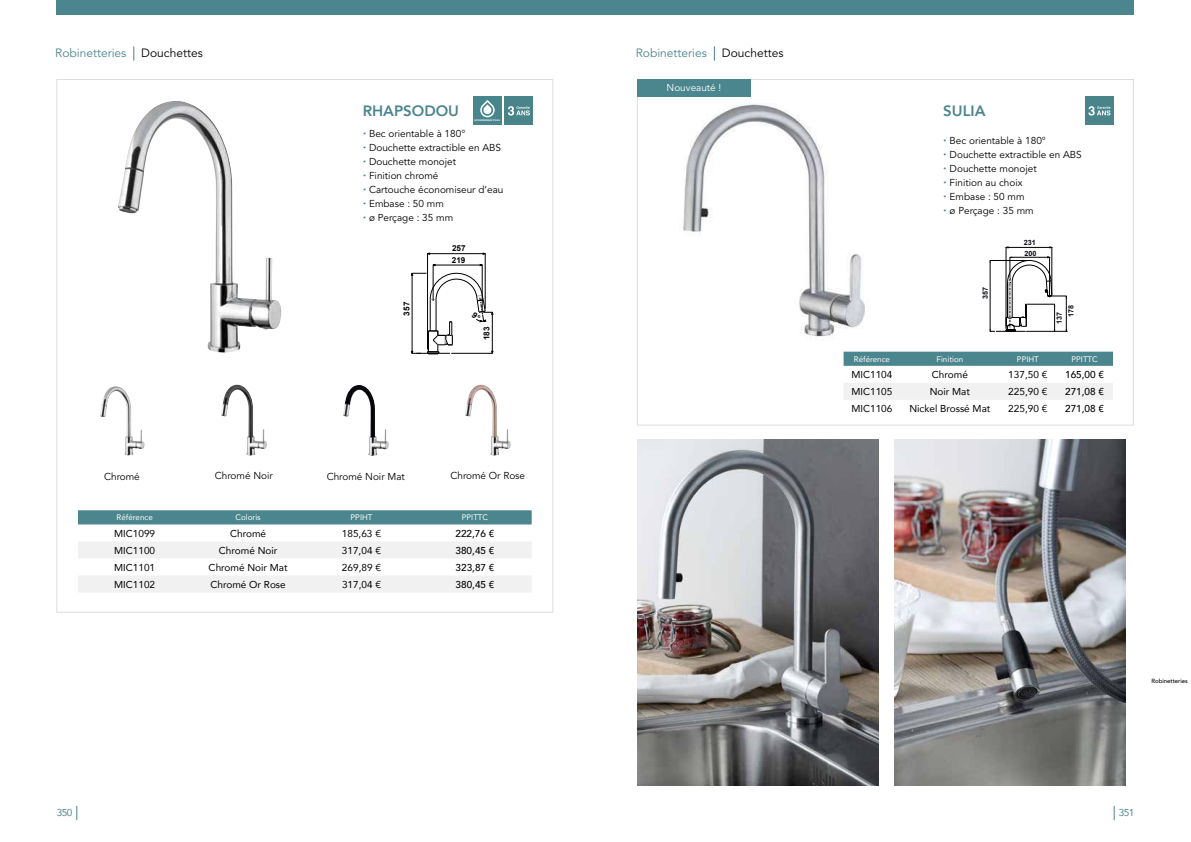
<style>
.page{position:relative;width:1191px;height:842px;background:#fff}
.page>*{position:absolute;margin:0;border:0;box-sizing:border-box;transform-origin:0 0}
.t1{font:800 15px "Avenir";color:#4b858e}
.t2{font:12px "Avenir";color:#4b858e}
.t3{font:10px/14px "Avenir";color:#000}
.t4{font:10px "Avenir";color:#000}
.t5{font:500 10px "Avenir";color:#000}
.t6{font:10px "Avenir";color:#fff}
.t7{font:10px "Avenir";letter-spacing:-.055em;color:#4b858e}
.t8{font:700 8.2px "Arial";color:#000}
.t9{font:8px "Avenir";color:#fff}
.t10{font:700 7.2px/10.4px "Arial";color:#0d0b16}
.t11{font:500 6px "Avenir";color:#000}
.t12{font:700 2.3px "Arial";color:#fff}
.s1{color:#000}
</style>
<div class="page">
<svg style="left:77px;top:806px;width:1px;height:14px"></svg>
<svg style="left:1114px;top:806px;width:1px;height:14px"></svg>
<div style="left:57px;top:0;width:1077px;height:14px;background:#4b858e"></div>
<svg style="left:134px;top:46px;width:1px;height:15px"></svg>
<img style="left:118px;top:101px;width:164px;height:252px">
<hr style="left:427px;top:253px;width:1px;height:97px;background:#000">
<hr style="left:433px;top:265px;width:1px;height:36px;background:#000">
<hr style="left:482px;top:265px;width:1px;height:47px;background:#000">
<hr style="left:485px;top:253px;width:1px;height:56px;background:#000">
<hr style="left:433px;top:265px;width:49px;height:1px;background:#000">
<hr style="left:427px;top:253px;width:58px;height:1px;background:#000">
<div style="left:504px;top:97px;width:29px;height:28px;background:#4a848b"></div>
<svg style="left:508px;top:106px;width:22px;height:10px"></svg>
<div style="left:473px;top:97px;width:28px;height:28px;background:#49858c"></div>
<svg style="left:480px;top:100px;width:14px;height:17px"></svg>
<svg style="left:78px;top:510px;width:453px;height:14px;background:#4e8790"></svg>
<svg style="left:78px;top:542px;width:453px;height:50px"></svg>
<img style="left:100px;top:386px;width:45px;height:69px">
<img style="left:221px;top:385px;width:46px;height:70px">
<img style="left:343px;top:385px;width:46px;height:71px">
<img style="left:465px;top:385px;width:46px;height:70px">
<img style="left:637px;top:439px;width:241px;height:346px">
<img style="left:683px;top:104px;width:182px;height:236px">
<hr style="left:1005px;top:247px;width:1px;height:82px;background:#000">
<hr style="left:1051px;top:247px;width:1px;height:48px;background:#000">
<hr style="left:1006px;top:247px;width:45px;height:1px;background:#000">
<svg style="left:989px;top:257px;width:78px;height:75px"></svg>
<svg style="left:843px;top:352px;width:270px;height:14px;background:#4d868f"></svg>
<div style="left:844px;top:383px;width:269px;height:17px;background:#f1f1f2"></div>
<div style="left:1085px;top:97px;width:28px;height:28px;background:#4a848b"></div>
<svg style="left:1088px;top:106px;width:22px;height:10px"></svg>
<svg style="left:714px;top:46px;width:1px;height:15px"></svg>
<img style="left:895px;top:439px;width:230px;height:346px">
<div style="left:637px;top:79px;width:113px;height:17px;background:#4b858e"></div>
<svg style="left:411px;top:272px;width:82px;height:83px"></svg>
<p class="t2" style="left:55px;top:44px;width:149px">Robinetteries <span class="s1">Douchettes</span></p>
<h1 class="t1" style="left:363px;top:99px;width:98px">RHAPSODOU</h1>
<p class="t12" style="left:474px;top:119px;width:27px">ÉCONOMISEUR D’EAU</p>
<p class="t3" style="left:369px;top:127px;width:136px">Bec orientable à 180°<br>Douchette extractible en ABS<br>Douchette monojet<br>Finition chromé<br>Cartouche économiseur d’eau<br>Embase : 50 mm<br>ø Perçage : 35 mm</p>
<p class="t8" style="left:452px;top:255px;width:15px">219</p>
<p class="t8" style="left:401px;top:316px;width:15px;rotate:-90deg">357</p>
<p class="t8" style="left:452px;top:243px;width:15px">257</p>
<p class="t8" style="left:481px;top:340px;width:15px;rotate:-90deg">183</p>
<p class="t3" style="left:104px;top:470px;width:37px">Chromé</p>
<p class="t3" style="left:215px;top:469px;width:59px">Chromé Noir</p>
<p class="t3" style="left:327px;top:470px;width:80px">Chromé Noir Mat</p>
<p class="t3" style="left:450px;top:469px;width:76px">Chromé Or Rose</p>
<p class="t9" style="left:117px;top:511px;width:38px">Référence</p>
<p class="t9" style="left:235px;top:511px;width:27px">Coloris</p>
<p class="t9" style="left:350px;top:511px;width:23px">PPIHT</p>
<p class="t9" style="left:462px;top:511px;width:28px">PPITTC</p>
<p class="t4" style="left:114px;top:525px;width:42px">MIC1099</p>
<p class="t4" style="left:230px;top:525px;width:37px">Chromé</p>
<p class="t4" style="left:342px;top:525px;width:41px">185,63 €</p>
<p class="t5" style="left:455px;top:525px;width:40px">222,76 €</p>
<p class="t4" style="left:114px;top:542px;width:42px">MIC1100</p>
<p class="t4" style="left:219px;top:542px;width:60px">Chromé Noir</p>
<p class="t4" style="left:342px;top:542px;width:41px">317,04 €</p>
<p class="t5" style="left:455px;top:542px;width:40px">380,45 €</p>
<p class="t4" style="left:114px;top:559px;width:42px">MIC1101</p>
<p class="t4" style="left:209px;top:559px;width:80px">Chromé Noir Mat</p>
<p class="t4" style="left:342px;top:559px;width:41px">269,89 €</p>
<p class="t5" style="left:455px;top:559px;width:40px">323,87 €</p>
<p class="t4" style="left:114px;top:576px;width:42px">MIC1102</p>
<p class="t4" style="left:210px;top:576px;width:77px">Chromé Or Rose</p>
<p class="t4" style="left:342px;top:576px;width:41px">317,04 €</p>
<p class="t5" style="left:455px;top:576px;width:40px">380,45 €</p>
<p class="t2" style="left:636px;top:44px;width:149px">Robinetteries <span class="s1">Douchettes</span></p>
<p class="t6" style="left:666px;top:81px;width:56px">Nouveauté !</p>
<h1 class="t1" style="left:943px;top:99px;width:44px">SULIA</h1>
<p class="t3" style="left:949px;top:134px;width:134px">Bec orientable à 180°<br>Douchette extractible en ABS<br>Douchette monojet<br>Finition au choix<br>Embase : 50 mm<br>ø Perçage : 35 mm</p>
<p class="t10" style="left:1024px;top:238px;width:14px">231<br>200</p>
<p class="t10" style="left:980px;top:299px;width:14px;rotate:-90deg">357</p>
<p class="t10" style="left:1053px;top:317px;width:14px;line-height:11.6px;text-indent:-6px;rotate:-90deg">137<br>178</p>
<p class="t9" style="left:854px;top:352px;width:38px">Référence</p>
<p class="t9" style="left:936px;top:352px;width:28px">Finition</p>
<p class="t9" style="left:1017px;top:352px;width:23px">PPIHT</p>
<p class="t9" style="left:1071px;top:352px;width:28px">PPITTC</p>
<p class="t4" style="left:851px;top:367px;width:42px">MIC1104</p>
<p class="t4" style="left:932px;top:367px;width:37px">Chromé</p>
<p class="t4" style="left:1008px;top:367px;width:41px">137,50 €</p>
<p class="t5" style="left:1065px;top:366px;width:40px">165,00 €</p>
<p class="t4" style="left:851px;top:384px;width:42px">MIC1105</p>
<p class="t4" style="left:929px;top:384px;width:42px">Noir Mat</p>
<p class="t4" style="left:1008px;top:384px;width:41px">225,90 €</p>
<p class="t5" style="left:1065px;top:383px;width:40px">271,08 €</p>
<p class="t4" style="left:851px;top:401px;width:42px">MIC1106</p>
<p class="t4" style="left:909px;top:401px;width:82px">Nickel Brossé Mat</p>
<p class="t4" style="left:1008px;top:401px;width:41px">225,90 €</p>
<p class="t5" style="left:1065px;top:400px;width:40px">271,08 €</p>
<p class="t11" style="left:1151px;top:676px;width:38px">Robinetteries</p>
<p class="t7" style="left:57px;top:805px;width:17px">350</p>
<p class="t7" style="left:1118px;top:805px;width:17px">351</p>
</div>
